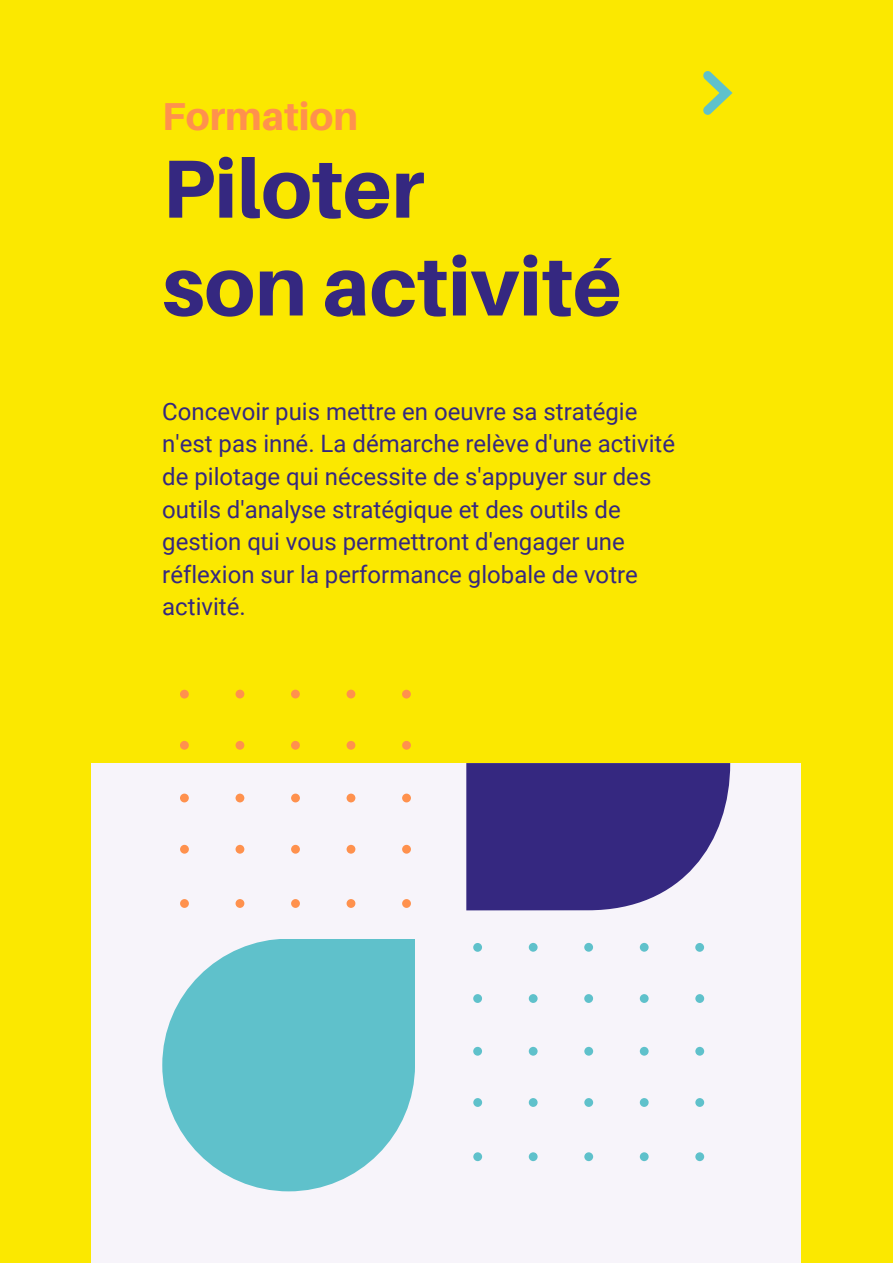
<style>
.page{position:relative;width:893px;height:1264px;background:#fff}
.page>*{position:absolute;margin:0;border:0;box-sizing:border-box;transform-origin:0 0}
.t1{font:800 82.5px "Aileron";color:#352880}
.t2{font:800 39px "Aileron";color:#ff914d}
.t3{font:24px/32.5px "Roboto";color:#352880}
</style>
<div class="page">
<div style="left:0;top:0;width:892px;height:1262px;background:#fbe800"></div>
<div style="left:91px;top:763px;width:709px;height:499px;background:#f7f4fa"></div>
<svg style="left:162px;top:939px;width:253px;height:252px;fill:#5fc1cb"></svg>
<svg style="left:180px;top:689px;width:231px;height:218px"></svg>
<svg style="left:466px;top:763px;width:264px;height:147px;background:#483d8c"></svg>
<svg style="left:473px;top:942px;width:231px;height:219px"></svg>
<svg style="left:703px;top:71px;width:29px;height:44px"></svg>
<p class="t2" style="left:162px;top:92px;width:197px">Formation</p>
<p class="t1" style="left:162px;top:138px;width:263px">Piloter</p>
<p class="t1" style="left:162px;top:235px;width:460px">son activité</p>
<p class="t3" style="left:162px;top:395px;width:514px">Concevoir puis mettre en oeuvre sa stratégie n'est pas inné. La démarche relève d'une activité de pilotage qui nécessite de s'appuyer sur des outils d'analyse stratégique et des outils de gestion qui vous permettront d'engager une réflexion sur la performance globale de votre activité.</p>
</div>
